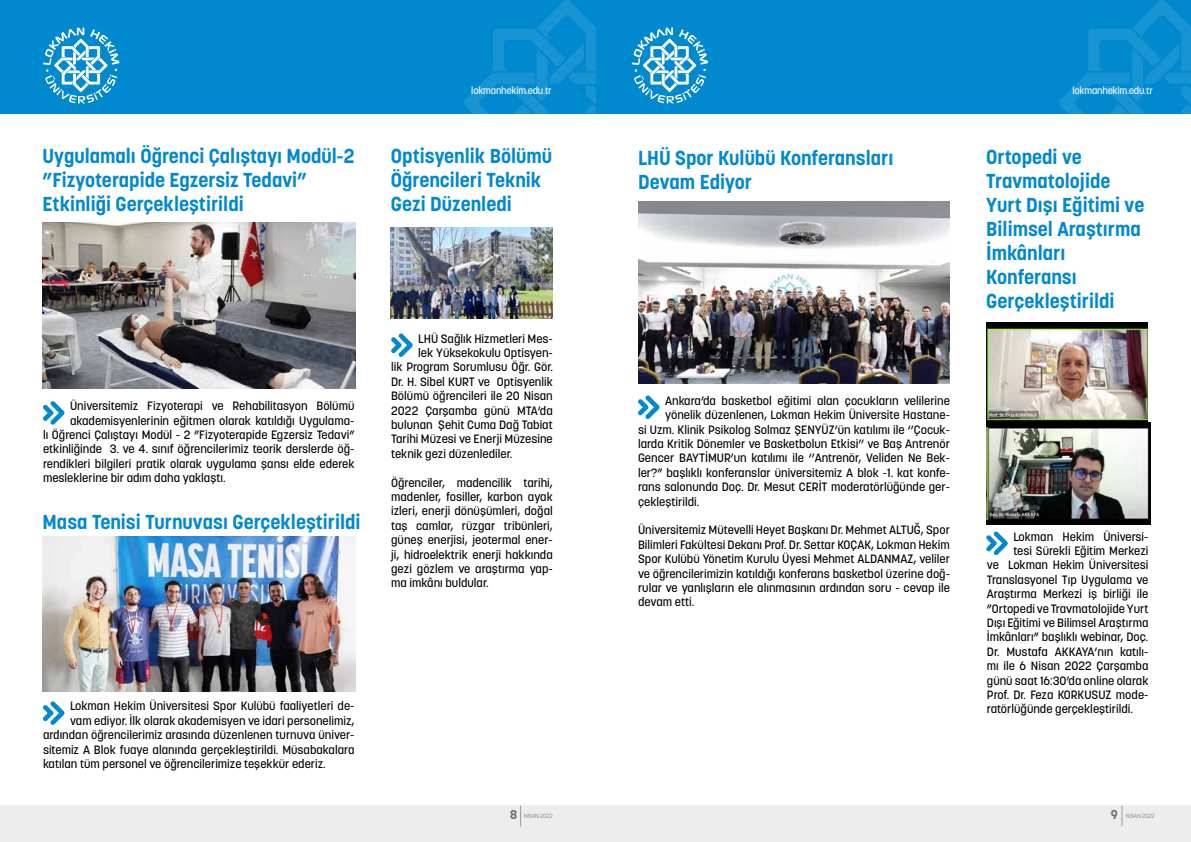
<style>
.page{position:relative;width:1191px;height:842px;background:#fff}
.page>*{position:absolute;margin:0;border:0;box-sizing:border-box;transform-origin:0 0}
.t1{font:700 20px/24px "Korolev";color:#0089cf}
.t2{font:500 12px/14.4px "Korolev";color:#000;text-align:justify}
.t3{font:500 10px "Korolev";letter-spacing:-.02em;color:#fff}
.t4{font:300 6px "Korolev";letter-spacing:-.03em;color:#706f6f}
.t5{font:300 5.9px "Korolev";letter-spacing:-.03em;color:#706f6f}
.s1{font-weight:700;font-size:12.8px}
</style>
<div class="page">
<div style="left:0;top:806px;width:1191px;height:36px;background:#ededed"></div>
<div style="left:595px;top:0;width:596px;height:113px;background:#0089cf"></div>
<svg style="left:1059px;top:0;width:132px;height:113px"></svg>
<div style="left:0;top:0;width:595px;height:113px;background:#0089cf"></div>
<svg style="left:464px;top:0;width:131px;height:113px"></svg>
<svg style="left:520px;top:806px;width:1px;height:20px"></svg>
<svg style="left:1121px;top:806px;width:1px;height:20px"></svg>
<svg style="left:43px;top:28px;width:76px;height:76px"></svg>
<svg style="left:632px;top:28px;width:76px;height:76px"></svg>
<svg style="left:638px;top:395px;width:21px;height:24px"></svg>
<svg style="left:986px;top:531px;width:21px;height:24px"></svg>
<svg style="left:43px;top:401px;width:21px;height:24px"></svg>
<svg style="left:43px;top:701px;width:21px;height:24px"></svg>
<img style="left:43px;top:223px;width:312px;height:165px">
<img style="left:43px;top:537px;width:312px;height:154px">
<svg style="left:391px;top:333px;width:21px;height:24px"></svg>
<img style="left:391px;top:227px;width:162px;height:91px">
<img style="left:638px;top:201px;width:312px;height:183px">
<img style="left:986px;top:322px;width:161px;height:101px">
<img style="left:986px;top:423px;width:164px;height:101px">
<h1 class="t1" style="left:43px;top:144px;width:313px">Uygulamalı Öğrenci Çalıştayı Modül-2 ”Fizyoterapide Egzersiz Tedavi”<br>Etkinliği Gerçekleştirildi</h1>
<p class="t2" style="left:70px;top:399px;width:286px">Üniversitemiz Fizyoterapi ve Rehabilitasyon Bölümü</p>
<p class="t2" style="left:70px;top:413px;width:286px">akademisyenlerinin eğitmen olarak katıldığı Uygulama-</p>
<p class="t2" style="left:43px;top:428px;width:313px">lı Öğrenci Çalıştayı Modül - 2 ”Fizyoterapide Egzersiz Tedavi”</p>
<p class="t2" style="left:43px;top:442px;width:313px">etkinliğinde 3. ve 4. sınıf öğrencilerimiz teorik derslerde öğ-</p>
<p class="t2" style="left:43px;top:456px;width:313px">rendikleri bilgileri pratik olarak uygulama şansı elde ederek</p>
<p class="t2" style="left:43px;top:471px;width:184px">mesleklerine bir adım daha yaklaştı.</p>
<h1 class="t1" style="left:43px;top:510px;width:319px">Masa Tenisi Turnuvası Gerçekleştirildi</h1>
<p class="t2" style="left:70px;top:699px;width:286px">Lokman Hekim Üniversitesi Spor Kulübü faaliyetleri de-</p>
<p class="t2" style="left:70px;top:713px;width:286px">vam ediyor. İlk olarak akademisyen ve idari personelimiz,</p>
<p class="t2" style="left:43px;top:728px;width:313px">ardından öğrencilerimiz arasında düzenlenen turnuva üniver-</p>
<p class="t2" style="left:43px;top:742px;width:313px">sitemiz A Blok fuaye alanında gerçekleştirildi. Müsabakalara</p>
<p class="t2" style="left:43px;top:757px;width:284px">katılan tüm personel ve öğrencilerimize teşekkür ederiz.</p>
<p class="t3" style="left:471px;top:84px;width:82px">lokmanhekim.edu.tr</p>
<p class="t3" style="left:1072px;top:84px;width:82px">lokmanhekim.edu.tr</p>
<h1 class="t1" style="left:391px;top:144px;width:163px">Optisyenlik Bölümü<br>Öğrencileri Teknik<br>Gezi Düzenledi</h1>
<p class="t2" style="left:418px;top:331px;width:136px">LHÜ Sağlık Hizmetleri Mes-</p>
<p class="t2" style="left:418px;top:345px;width:136px">lek Yüksekokulu Optisyen-</p>
<p class="t2" style="left:391px;top:360px;width:163px">lik Program Sorumlusu Öğr. Gör.</p>
<p class="t2" style="left:391px;top:374px;width:163px">Dr. H. Sibel KURT ve Optisyenlik</p>
<p class="t2" style="left:391px;top:389px;width:163px">Bölümü öğrencileri ile 20 Nisan</p>
<p class="t2" style="left:391px;top:403px;width:163px">2022 Çarşamba günü MTA’da</p>
<p class="t2" style="left:391px;top:417px;width:163px">bulunan Şehit Cuma Dağ Tabiat</p>
<p class="t2" style="left:391px;top:432px;width:163px">Tarihi Müzesi ve Enerji Müzesine</p>
<p class="t2" style="left:391px;top:446px;width:122px">teknik gezi düzenlediler.</p>
<p class="t2" style="left:391px;top:475px;width:163px">Öğrenciler, madencilik tarihi, madenler, fosiller, karbon ayak izleri, enerji dönüşümleri, doğal taş camlar, rüzgar tribünleri, güneş enerjisi, jeotermal ener&shy;ji, hidroelektrik enerji hakkında gezi gözlem ve araştırma yap&shy;ma imkânı buldular.</p>
<h1 class="t1" style="left:638px;top:146px;width:257px">LHÜ Spor Kulübü Konferansları<br>Devam Ediyor</h1>
<p class="t2" style="left:665px;top:393px;width:286px">Ankara’da basketbol eğitimi alan çocukların velilerine</p>
<p class="t2" style="left:665px;top:408px;width:286px">yönelik düzenlenen, Lokman Hekim Üniversite Hastane-</p>
<p class="t2" style="left:638px;top:422px;width:313px">si Uzm. Klinik Psikolog Solmaz ŞENYÜZ’ün katılımı ile ‘’Çocuk-</p>
<p class="t2" style="left:638px;top:437px;width:313px">larda Kritik Dönemler ve Basketbolun Etkisi’’ ve Baş Antrenör</p>
<p class="t2" style="left:638px;top:451px;width:313px">Gencer BAYTİMUR’un katılımı ile ‘’Antrenör, Veliden Ne Bek-</p>
<p class="t2" style="left:638px;top:465px;width:313px">ler?” başlıklı konferanslar üniversitemiz A blok -1. kat konfe-</p>
<p class="t2" style="left:638px;top:480px;width:313px">rans salonunda Doç. Dr. Mesut CERİT moderatörlüğünde ger-</p>
<p class="t2" style="left:638px;top:494px;width:63px">çekleştirildi.</p>
<p class="t2" style="left:638px;top:523px;width:313px">Üniversitemiz Mütevelli Heyet Başkanı Dr. Mehmet ALTUĞ, Spor Bilimleri Fakültesi Dekanı Prof. Dr. Settar KOÇAK, Lokman Hekim Spor Kulübü Yönetim Kurulu Üyesi Mehmet ALDANMAZ, veliler ve öğrencilerimizin katıldığı konferans basketbol üzerine doğ&shy;rular ve yanlışların ele alınmasının ardından soru - cevap ile devam etti.</p>
<h1 class="t1" style="left:986px;top:145px;width:159px">Ortopedi ve<br>Travmatolojide<br>Yurt Dışı Eğitimi ve<br>Bilimsel Araştırma<br>İmkânları<br>Konferansı<br>Gerçekleştirildi</h1>
<p class="t2" style="left:1013px;top:529px;width:137px">Lokman Hekim Üniversi-</p>
<p class="t2" style="left:1013px;top:544px;width:137px">tesi Sürekli Eğitim Merkezi</p>
<p class="t2" style="left:987px;top:558px;width:163px">ve Lokman Hekim Üniversitesi</p>
<p class="t2" style="left:987px;top:572px;width:163px">Translasyonel Tıp Uygulama ve</p>
<p class="t2" style="left:987px;top:587px;width:163px">Araştırma Merkezi iş birliği ile</p>
<p class="t2" style="left:987px;top:601px;width:163px">”Ortopedi ve Travmatolojide Yurt</p>
<p class="t2" style="left:987px;top:616px;width:163px">Dışı Eğitimi ve Bilimsel Araştırma</p>
<p class="t2" style="left:987px;top:630px;width:163px">İmkânları” başlıklı webinar, Doç.</p>
<p class="t2" style="left:987px;top:644px;width:163px">Dr. Mustafa AKKAYA’nın katılı-</p>
<p class="t2" style="left:987px;top:659px;width:163px">mı ile 6 Nisan 2022 Çarşamba</p>
<p class="t2" style="left:987px;top:673px;width:163px">günü saat 16:30’da online olarak</p>
<p class="t2" style="left:987px;top:688px;width:163px">Prof. Dr. Feza KORKUSUZ mode-</p>
<p class="t2" style="left:987px;top:702px;width:148px">ratörlüğünde gerçekleştirildi.</p>
<p class="t5" style="left:510px;top:812px;width:44px"><span class="s1">8</span> NİSAN 2022</p>
<p class="t4" style="left:1110px;top:812px;width:46px"><span class="s1">9</span> NİSAN 2022</p>
</div>
